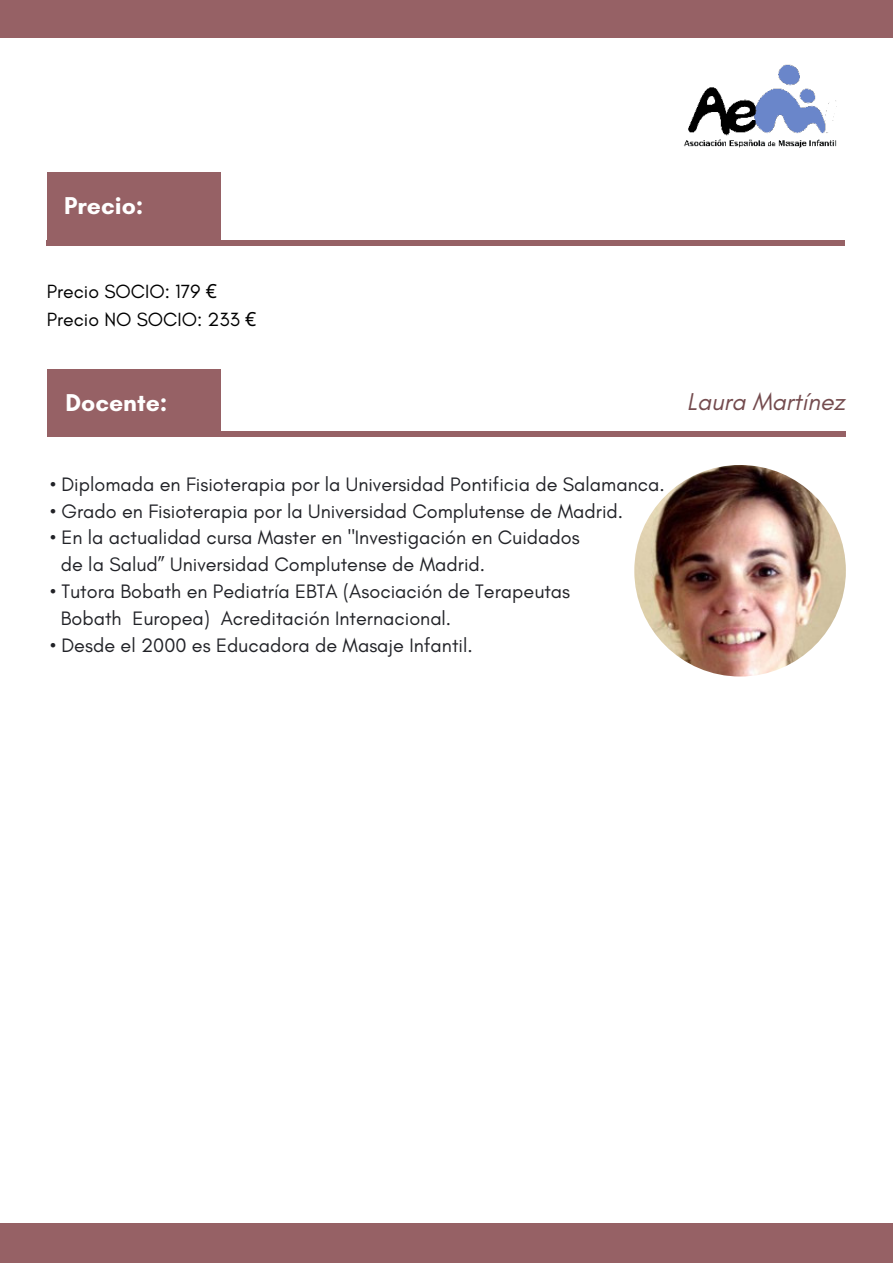
<style>
.page{position:relative;width:893px;height:1264px;background:#fff}
.page>*{position:absolute;margin:0;border:0;box-sizing:border-box;transform-origin:0 0}
.t1{font:700 24.75px "Glacial Indifference";color:#fff}
.t2{font:italic 24.75px "Glacial Indifference";color:#744b4e}
.t3{font:19.8px/27px "Glacial Indifference";color:#212227}
.t4{font:19.5px/28px "Glacial Indifference";color:#000}
.s1{font-family:"Noto Sans"}
</style>
<div class="page">
<div style="left:0;top:1223px;width:892px;height:39px;background:#966165"></div>
<div style="left:0;top:0;width:892px;height:38px;background:#966165"></div>
<img style="left:683px;top:64px;width:154px;height:84px">
<div style="left:48px;top:431px;width:797px;height:5px;background:#966165"></div>
<div style="left:47px;top:369px;width:173px;height:67px;background:#966165"></div>
<img style="left:634px;top:465px;width:211px;height:211px;border-radius:50%">
<div style="left:47px;top:173px;width:173px;height:67px;background:#966165"></div>
<div style="left:47px;top:240px;width:797px;height:5px;background:#966165"></div>
<p class="t1" style="left:64px;top:190px;width:81px">Precio:</p>
<p class="t4" style="left:47px;top:277px;width:211px">Precio SOCIO: 179 <span class="s1">€<br></span>Precio NO SOCIO: 233 <span class="s1">€</span></p>
<p class="t1" style="left:65px;top:387px;width:103px">Docente:</p>
<p class="t2" style="left:687px;top:388px;width:159px">Laura Martínez</p>
<p class="t3" style="left:50px;top:470px;width:616px">• Diplomada en Fisioterapia por la Universidad Pontificia de Salamanca.</p>
<p class="t3" style="left:50px;top:497px;width:574px">• Grado en Fisioterapia por la Universidad Complutense de Madrid.</p>
<p class="t3" style="left:61px;top:524px;width:520px;text-indent:-11px">• En la actualidad cursa Master en "Investigación en Cuidados de la Salud” Universidad Complutense de Madrid.</p>
<p class="t3" style="left:61px;top:578px;width:511px;text-indent:-11px">• Tutora Bobath en Pediatría EBTA (Asociación de Terapeutas<br>Bobath Europea) Acreditación Internacional.</p>
<p class="t3" style="left:50px;top:632px;width:424px">• Desde el 2000 es Educadora de Masaje Infantil.</p>
</div>
